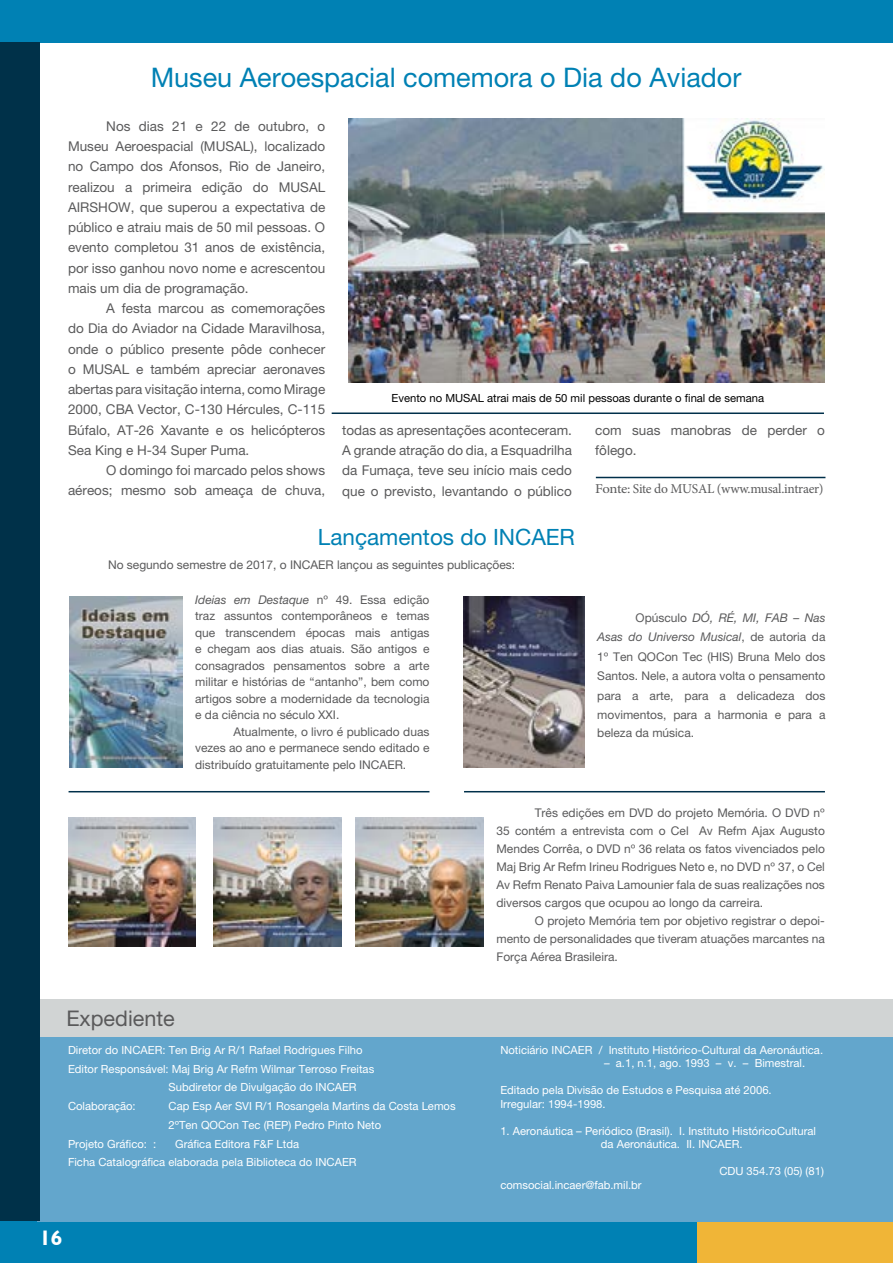
<style>
.page{position:relative;width:893px;height:1263px;background:#fff}
.page>*{position:absolute;margin:0;border:0;box-sizing:border-box;transform-origin:0 0}
.t1{font:27px "Helvetica Neue LT Pro";color:#0081b4}
.t2{font:22.5px "Helvetica Neue LT Pro";color:#0081b4}
.t3{font:21.6px "Helvetica Neue LT Pro";color:#5a5a5b}
.t4{font:700 21px "Humanist 521 BT";color:#fff}
.t5{font:13.5px/20.2px "Helvetica Neue LT Pro";color:#5a5a5b;text-align:justify}
.t6{font:13.5px "Minion Pro";letter-spacing:-.02em;color:#5a5a5b;scale:1.09 1}
.t7{font:12px/16.5px "Helvetica Neue LT Pro";color:#5a5a5b;text-align:justify}
.t8{font:11.25px/18.8px "Helvetica Neue LT Pro";color:#fff}
.t9{font:11.25px "Helvetica Neue LT Pro";color:#000}
.s1{font-style:italic}
</style>
<div class="page">
<div style="left:0;top:0;width:893px;height:43px;background:#0081b4"></div>
<div style="left:0;top:1221px;width:698px;height:42px;background:#0081b4"></div>
<div style="left:697px;top:1221px;width:196px;height:42px;background:#f0b537"></div>
<hr style="left:332px;top:412px;width:492px;height:2px;background:#00304a">
<img style="left:349px;top:118px;width:475px;height:265px">
<hr style="left:596px;top:477px;width:229px;height:1px;background:#00304a">
<hr style="left:69px;top:791px;width:360px;height:1px;background:#00304a">
<hr style="left:464px;top:791px;width:361px;height:1px;background:#00304a">
<img style="left:70px;top:597px;width:112px;height:170px">
<img style="left:463px;top:596px;width:121px;height:171px">
<img style="left:356px;top:818px;width:128px;height:128px">
<img style="left:68px;top:818px;width:128px;height:129px">
<img style="left:214px;top:818px;width:127px;height:129px">
<div style="left:38px;top:1020px;width:855px;height:201px;background:#63a6cc"></div>
<div style="left:38px;top:999px;width:855px;height:37px;background:#d1d4d4"></div>
<div style="left:0;top:43px;width:40px;height:1178px;background:#003149"></div>
<h1 class="t1" style="left:151px;top:62px;width:592px">Museu Aeroespacial comemora o Dia do Aviador</h1>
<p class="t5" style="left:68px;top:116px;width:259px;text-indent:38px">Nos dias 21 e 22 de outubro, o Museu Aeroespacial (MUSAL), localizado no Campo dos Afonsos, Rio de Janeiro, realizou a primeira edição do MUSAL AIRSHOW, que superou a expectativa de público e atraiu mais de 50 mil pessoas. O evento completou 31 anos de existência, por isso ganhou novo nome e acrescentou mais um dia de programação.</p>
<p class="t5" style="left:68px;top:298px;width:259px;text-indent:38px">A festa marcou as comemorações do Dia do Aviador na Cidade Maravilhosa, onde o público presente pôde conhecer o MUSAL e também apreciar aeronaves abertas para visitação interna, como Mirage 2000, CBA Vector, C-130 Hércules, C-115<br>Búfalo, AT-26 Xavante e os helicópteros Sea King e H-34 Super Puma.</p>
<p class="t5" style="left:68px;top:460px;width:259px;text-align:right">O domingo foi marcado pelos shows aéreos; mesmo sob ameaça de chuva,</p>
<p class="t9" style="left:392px;top:392px;width:374px">Evento no MUSAL atrai mais de 50 mil pessoas durante o final de semana</p>
<p class="t5" style="left:342px;top:420px;width:231px">todas as apresentações aconteceram.<br>A grande atração do dia, a Esquadrilha da Fumaça, teve seu início mais cedo que o previsto, levantando o público</p>
<p class="t5" style="left:595px;top:420px;width:231px">com suas manobras de perder o fôlego.</p>
<p class="t6" style="left:595px;top:480px;width:211px">Fonte: Site do MUSAL (www.musal.intraer)</p>
<h2 class="t2" style="left:318px;top:524px;width:259px">Lançamentos do INCAER</h2>
<p class="t7" style="left:108px;top:556px;width:409px">No segundo semestre de 2017, o INCAER lançou as seguintes publicações:</p>
<p class="t7" style="left:195px;top:591px;width:236px"><span class="s1">Ideias em Destaque</span> nº 49. Essa edição traz assuntos contemporâneos e temas que transcendem épocas mais antigas e chegam aos dias atuais. São antigos e consagrados pensamentos sobre a arte militar e histórias de “antanho”, bem como artigos sobre a modernidade da tecnologia e da ciência no século XXI.</p>
<p class="t7" style="left:195px;top:723px;width:236px;text-indent:38px">Atualmente, o livro é publicado duas vezes ao ano e permanece sendo editado e distribuído gratuitamente pelo INCAER.</p>
<p class="t7" style="left:597px;top:608px;width:230px;line-height:19.5px;text-indent:38px">Opúsculo <span class="s1">DÓ, RÉ, MI, FAB – Nas Asas do Universo Musical</span>, de autoria da 1º Ten QOCon Tec (HIS) Bruna Melo dos Santos. Nele, a autora volta o pensamento para a arte, para a delicadeza dos movimentos, para a harmonia e para a</p>
<p class="t7" style="left:597px;top:725px;width:98px">beleza da música.</p>
<h3 class="t3" style="left:66px;top:1005px;width:110px">Expediente</h3>
<p class="t8" style="left:68px;top:1040px;width:296px">Diretor do INCAER: Ten Brig Ar R/1 Rafael Rodrigues Filho</p>
<p class="t8" style="left:68px;top:1059px;width:308px">Editor Responsável: Maj Brig Ar Refm Wilmar Terroso Freitas</p>
<p class="t8" style="left:169px;top:1078px;width:190px">Subdiretor de Divulgação do INCAER</p>
<p class="t8" style="left:68px;top:1097px;width:69px">Colaboração:</p>
<p class="t8" style="left:169px;top:1097px;width:289px">Cap Esp Aer SVI R/1 Rosangela Martins da Costa Lemos<br>2ºTen QOCon Tec (REP) Pedro Pinto Neto</p>
<p class="t8" style="left:68px;top:1134px;width:90px">Projeto Gráfico: :</p>
<p class="t8" style="left:68px;top:1134px;width:290px;text-indent:107px">Gráfica Editora F&amp;F Ltda<br>Ficha Catalográfica elaborada pela Biblioteca do INCAER</p>
<h3 class="t4" style="left:40px;top:1225px;width:24px">16</h3>
<p class="t7" style="left:496px;top:803px;width:330px;line-height:18px;text-indent:38px">Três edições em DVD do projeto Memória. O DVD nº 35 contém a entrevista com o Cel Av Refm Ajax Augusto Mendes Corrêa, o DVD nº 36 relata os fatos vivenciados pelo Maj Brig Ar Refm Irineu Rodrigues Neto e, no DVD nº 37, o Cel Av Refm Renato Paiva Lamounier fala de suas realizações nos diversos cargos que ocupou ao longo da carreira.</p>
<p class="t7" style="left:496px;top:911px;width:330px;line-height:18px;text-indent:38px">O projeto Memória tem por objetivo registrar o depoi&shy;mento de personalidades que tiveram atuações marcantes na Força Aérea Brasileira.</p>
<p class="t8" style="left:500px;top:1040px;width:324px">Noticiário INCAER / Instituto Histórico-Cultural da Aeronáutica.</p>
<p class="t8" style="left:604px;top:1054px;width:203px">– a.1, n.1, ago. 1993 – v. – Bimestral.</p>
<p class="t8" style="left:500px;top:1083px;width:273px;line-height:13.5px">Editado pela Divisão de Estudos e Pesquisa até 2006.<br>Irregular: 1994-1998.</p>
<p class="t8" style="left:601px;top:1124px;width:217px;line-height:13.5px;text-indent:-100px">1. Aeronáutica – Periódico (Brasil). I. Instituto HistóricoCultural da Aeronáutica. II. INCAER.</p>
<p class="t8" style="left:719px;top:1162px;width:106px">CDU 354.73 (05) (81)</p>
<p class="t8" style="left:500px;top:1175px;width:143px">comsocial.incaer@fab.mil.br</p>
</div>
